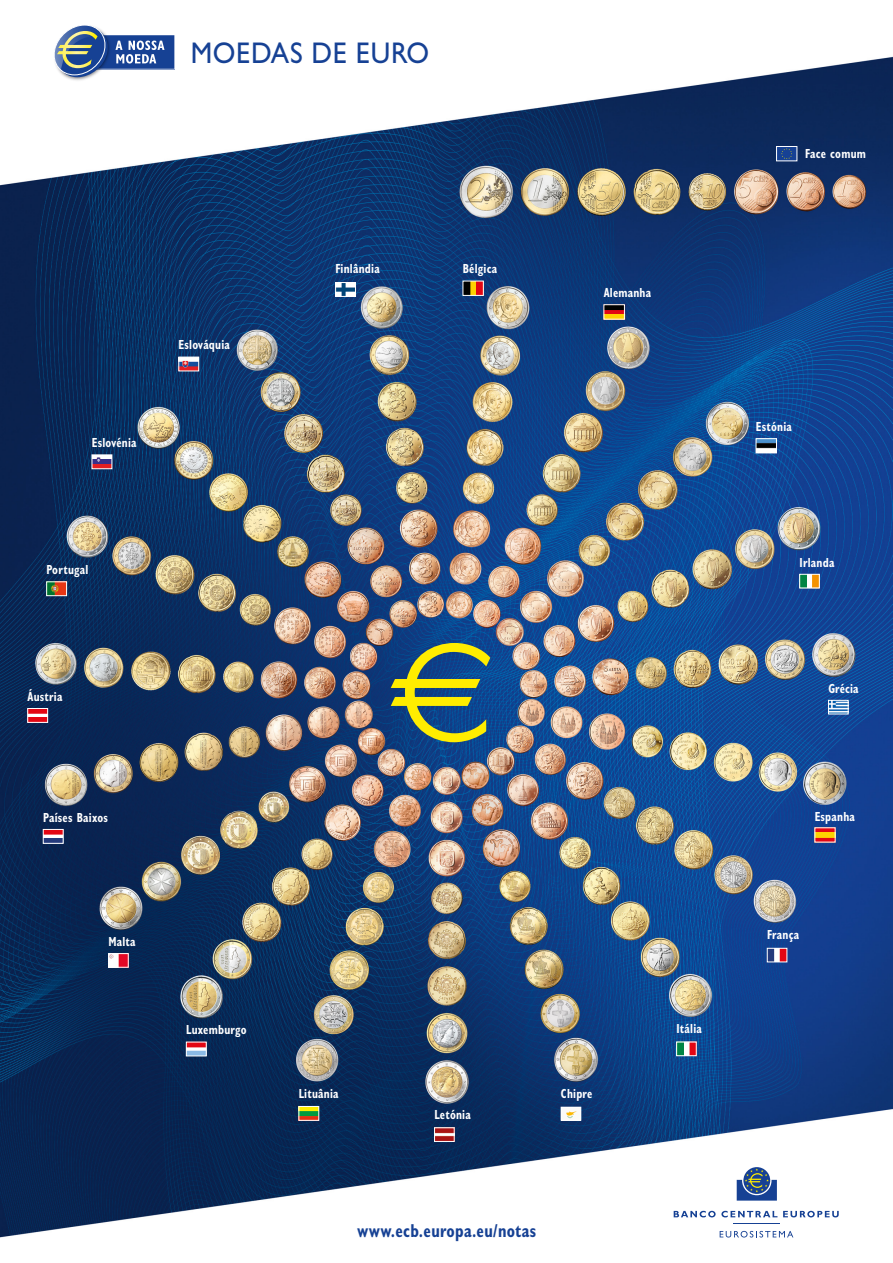
<style>
.page{position:relative;width:893px;height:1263px;background:#fff}
.page>*{position:absolute;margin:0;border:0;box-sizing:border-box;transform-origin:0 0}
.t1{font:500 30px "Gill Sans MT Pro";letter-spacing:.02em;color:#164194;scale:.92 1}
.t2{font:700 condensed 18.75px "Gill Sans MT Pro";letter-spacing:.02em;color:#164194;scale:.85 1}
.t3{font:700 condensed 13.2px "Gill Sans MT Pro";letter-spacing:.02em;color:#fff;scale:.85 1}
</style>
<div class="page">
<img style="left:0;top:56px;width:893px;height:1182px">
<img style="left:758px;top:440px;width:17px;height:11px">
<div style="left:756px;top:438px;width:21px;height:15px;border:1px solid #fff"></div>
<svg style="left:470px;top:283px;width:7px;height:10px"></svg>
<div style="left:463px;top:281px;width:20px;height:14px;border:1px solid #ffd200"></div>
<div style="left:477px;top:281px;width:6px;height:14px;background:#e30613"></div>
<div style="left:463px;top:281px;width:7px;height:14px;background:#000"></div>
<div style="left:463px;top:281px;width:20px;height:15px;border:1px solid #fff"></div>
<div style="left:604px;top:305px;width:20px;height:14px;background:#e30613"></div>
<div style="left:604px;top:305px;width:20px;height:5px;background:#000"></div>
<div style="left:604px;top:314px;width:20px;height:5px;background:#ffd200"></div>
<div style="left:604px;top:304px;width:21px;height:15px;border:1px solid #fff"></div>
<svg style="left:806px;top:576px;width:7px;height:10px"></svg>
<div style="left:800px;top:574px;width:6px;height:14px;background:#008444"></div>
<div style="left:813px;top:574px;width:6px;height:14px;background:#f39200"></div>
<div style="left:799px;top:574px;width:20px;height:14px;border:1px solid #fff"></div>
<img style="left:830px;top:702px;width:16px;height:10px">
<div style="left:828px;top:700px;width:20px;height:14px;border:1px solid #fff"></div>
<svg style="left:774px;top:950px;width:6px;height:10px"></svg>
<div style="left:767px;top:948px;width:7px;height:14px;background:#243a7c"></div>
<div style="left:780px;top:948px;width:7px;height:14px;background:#e30613"></div>
<div style="left:767px;top:948px;width:20px;height:14px;border:1px solid #fff"></div>
<svg style="left:683px;top:1044px;width:7px;height:9px"></svg>
<div style="left:677px;top:1042px;width:19px;height:13px;border:1px solid #fff"></div>
<div style="left:690px;top:1042px;width:6px;height:13px;background:#e30613"></div>
<div style="left:677px;top:1042px;width:6px;height:13px;background:#008444"></div>
<div style="left:676px;top:1042px;width:20px;height:14px;border:1px solid #fff"></div>
<img style="left:563px;top:1109px;width:16px;height:9px">
<img style="left:436px;top:1129px;width:16px;height:10px">
<div style="left:434px;top:1127px;width:20px;height:14px;border:1px solid #fff"></div>
<img style="left:301px;top:1108px;width:16px;height:10px">
<div style="left:299px;top:1106px;width:20px;height:14px;border:1px solid #fff"></div>
<svg style="left:188px;top:1047px;width:16px;height:4px"></svg>
<div style="left:187px;top:1042px;width:19px;height:5px;background:#e30613"></div>
<div style="left:187px;top:1051px;width:19px;height:5px;background:#8bbae5"></div>
<div style="left:186px;top:1042px;width:20px;height:14px;border:1px solid #fff"></div>
<img style="left:110px;top:955px;width:16px;height:10px">
<div style="left:108px;top:953px;width:20px;height:14px;border:1px solid #fff"></div>
<svg style="left:45px;top:834px;width:16px;height:4px"></svg>
<hr style="left:44px;top:839px;width:19px;height:4px;background:#243a7c">
<div style="left:43px;top:838px;width:20px;height:5px;border:1px solid #243a7c"></div>
<div style="left:43px;top:830px;width:20px;height:4px;border:1px solid #e30613"></div>
<div style="left:43px;top:829px;width:20px;height:14px;border:1px solid #fff"></div>
<svg style="left:30px;top:713px;width:16px;height:4px"></svg>
<div style="left:28px;top:717px;width:19px;height:5px;background:#e30613"></div>
<hr style="left:28px;top:709px;width:19px;height:4px;background:#e30613">
<div style="left:28px;top:708px;width:20px;height:14px;border:1px solid #fff"></div>
<img style="left:48px;top:584px;width:17px;height:10px">
<div style="left:46px;top:582px;width:21px;height:14px;border:1px solid #fff"></div>
<svg style="left:94px;top:457px;width:16px;height:3px"></svg>
<hr style="left:92px;top:460px;width:20px;height:4px;background:#373089">
<div style="left:92px;top:464px;width:20px;height:5px;background:#e31f21"></div>
<svg style="left:97px;top:457px;width:3px;height:5px"></svg>
<div style="left:92px;top:455px;width:20px;height:14px;border:1px solid #fff"></div>
<img style="left:337px;top:284px;width:17px;height:11px">
<div style="left:335px;top:282px;width:21px;height:15px;border:1px solid #fff"></div>
<img style="left:181px;top:359px;width:16px;height:10px">
<div style="left:179px;top:357px;width:20px;height:14px;border:1px solid #fff"></div>
<svg style="left:817px;top:831px;width:16px;height:7px"></svg>
<div style="left:815px;top:828px;width:20px;height:3px;border:1px solid #e30613"></div>
<div style="left:815px;top:838px;width:20px;height:4px;border:1px solid #e30613"></div>
<div style="left:776px;top:147px;width:21px;height:14px;background:#164194"></div>
<svg style="left:781px;top:148px;width:11px;height:11px"></svg>
<div style="left:776px;top:146px;width:21px;height:15px;border:1px solid #fff"></div>
<svg style="left:391px;top:643px;width:99px;height:99px;background:#5d7b5c"></svg>
<img style="left:52px;top:77px;width:61px;height:6px">
<svg style="left:52px;top:25px;width:123px;height:52px"></svg>
<div style="left:614px;top:1160px;width:279px;height:103px;background:#fff"></div>
<svg style="left:737px;top:1168px;width:40px;height:32px"></svg>
<hr style="left:733px;top:1223px;width:47px;height:1px;background:#164194">
<svg style="left:674px;top:1211px;width:103px;height:6px"></svg>
<svg style="left:783px;top:1211px;width:56px;height:6px"></svg>
<svg style="left:720px;top:1231px;width:73px;height:6px"></svg>
<h1 class="t1" style="left:191px;top:35px;width:261px">MOEDAS DE EURO</h1>
<p class="t3" style="left:92px;top:435px;width:54px">Eslovénia</p>
<p class="t3" style="left:179px;top:337px;width:62px">Eslováquia</p>
<p class="t3" style="left:46px;top:562px;width:51px">Portugal</p>
<p class="t3" style="left:28px;top:688px;width:43px">Áustria</p>
<p class="t3" style="left:43px;top:809px;width:78px">Países Baixos</p>
<p class="t3" style="left:108px;top:933px;width:33px">Malta</p>
<p class="t3" style="left:186px;top:1022px;width:73px">Luxemburgo</p>
<p class="t3" style="left:335px;top:261px;width:54px">Finlândia</p>
<p class="t3" style="left:463px;top:261px;width:42px">Bélgica</p>
<p class="t3" style="left:604px;top:284px;width:57px">Alemanha</p>
<p class="t3" style="left:299px;top:1085px;width:48px">Lituânia</p>
<p class="t3" style="left:434px;top:1107px;width:44px">Letónia</p>
<p class="t3" style="left:561px;top:1085px;width:38px">Chipre</p>
<h2 class="t2" style="left:357px;top:1220px;width:212px">www.ecb.europa.eu/notas</h2>
<p class="t3" style="left:676px;top:1021px;width:31px">Itália</p>
<p class="t3" style="left:805px;top:146px;width:73px">Face comum</p>
<p class="t3" style="left:756px;top:419px;width:44px">Estónia</p>
<p class="t3" style="left:799px;top:554px;width:43px">Irlanda</p>
<p class="t3" style="left:828px;top:680px;width:37px">Grécia</p>
<p class="t3" style="left:815px;top:808px;width:49px">Espanha</p>
<p class="t3" style="left:767px;top:927px;width:39px">França</p>
</div>
